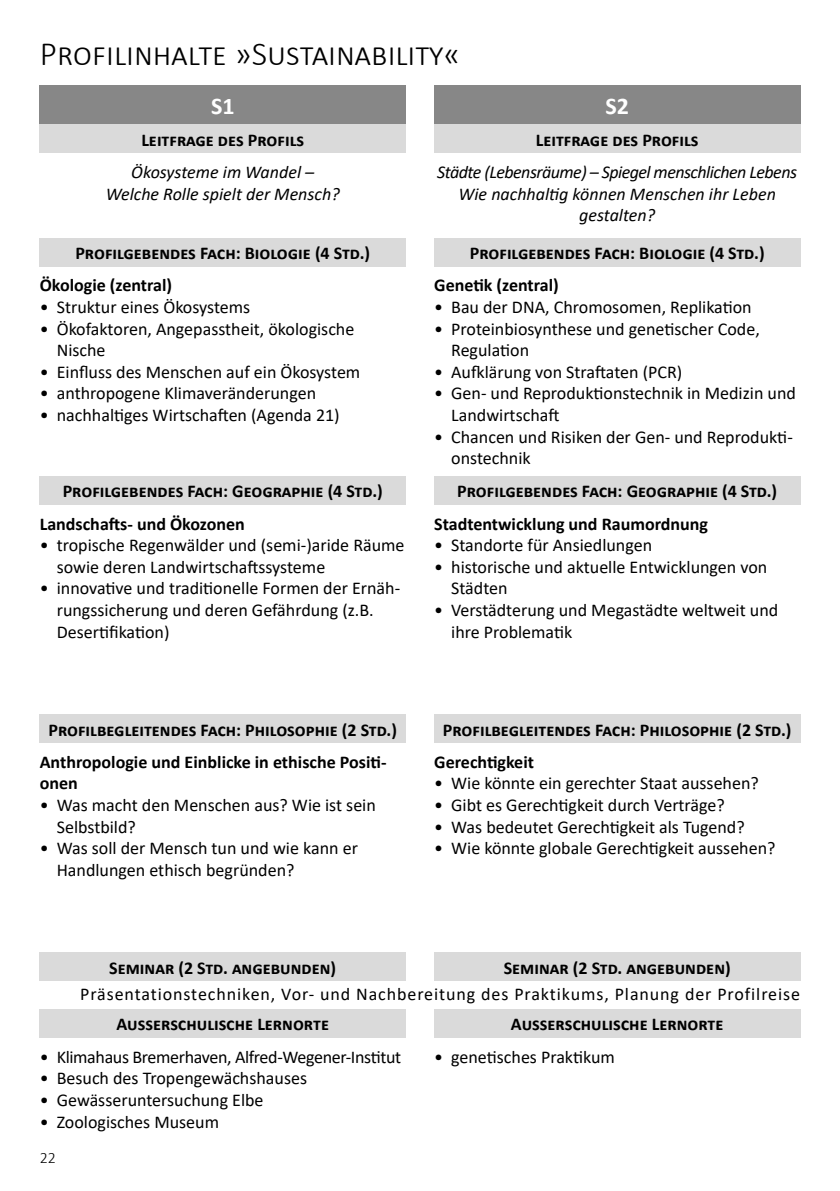
<style>
.page{position:relative;width:840px;height:1191px;background:#fff}
.page>*{position:absolute;margin:0;border:0;box-sizing:border-box;transform-origin:0 0}
.t1{font:300 34px "Calibri";color:#000}
.t2{font:700 24px "Calibri";color:#fff}
.t3{font:18px/21.6px "Calibri";color:#000}
.t4{font:700 18px/21.6px "Calibri";color:#000}
.t5{font:italic 18px/21.6px "Calibri";letter-spacing:-.03em;color:#000;text-align:center}
.t6{font:18px "Calibri";letter-spacing:.05em;color:#000}
.t7{font:italic 18px/21.6px "Calibri";color:#000;text-align:center}
.t8{font:18px "Calibri";letter-spacing:-.02em;color:#000}
.t9{font:300 16px "Calibri";color:#000}
</style>
<div class="page">
<div style="left:40px;top:85px;width:365px;height:40px;background:#878787"></div>
<div style="left:434px;top:85px;width:365px;height:40px;background:#878787"></div>
<div style="left:40px;top:238px;width:365px;height:28px;background:#dadada"></div>
<div style="left:434px;top:238px;width:365px;height:28px;background:#dadada"></div>
<div style="left:40px;top:476px;width:365px;height:29px;background:#dadada"></div>
<div style="left:434px;top:476px;width:365px;height:29px;background:#dadada"></div>
<div style="left:40px;top:714px;width:365px;height:29px;background:#dadada"></div>
<div style="left:434px;top:714px;width:365px;height:29px;background:#dadada"></div>
<div style="left:40px;top:1009px;width:365px;height:28px;background:#dadada"></div>
<div style="left:434px;top:1009px;width:365px;height:28px;background:#dadada"></div>
<div style="left:40px;top:952px;width:365px;height:29px;background:#dadada"></div>
<div style="left:434px;top:952px;width:365px;height:29px;background:#dadada"></div>
<div style="left:40px;top:125px;width:365px;height:28px;background:#dadada"></div>
<div style="left:434px;top:125px;width:365px;height:28px;background:#dadada"></div>
<h1 class="t1" style="left:40px;top:33px;width:422px">Profilinhalte »Sustainability«</h1>
<h2 class="t2" style="left:211px;top:89px;width:25px">S1</h2>
<h2 class="t2" style="left:605px;top:89px;width:25px">S2</h2>
<p class="t4" style="left:141px;top:129px;width:164px">Leitfrage des Profils</p>
<p class="t4" style="left:535px;top:129px;width:164px">Leitfrage des Profils</p>
<p class="t7" style="left:106px;top:160px;width:235px">Ökosysteme im Wandel –<br>Welche Rolle spielt der Mensch?</p>
<p class="t5" style="left:437px;top:160px;width:361px">Städte (Lebensräume) – Spiegel menschlichen Lebens<br>Wie nachhaltig können Menschen ihr Leben gestalten?</p>
<p class="t4" style="left:75px;top:242px;width:296px">Profilgebendes Fach: Biologie (4 Std.)</p>
<p class="t4" style="left:469px;top:242px;width:296px">Profilgebendes Fach: Biologie (4 Std.)</p>
<p class="t4" style="left:40px;top:274px;width:134px">Ökologie (zentral)</p>
<p class="t3" style="left:40px;top:296px;width:212px">• Struktur eines Ökosystems</p>
<p class="t3" style="left:57px;top:317px;width:299px;text-indent:-17px">• Ökofaktoren, Angepasstheit, ökologische<br>Nische</p>
<p class="t3" style="left:40px;top:360px;width:322px">• Einfluss des Menschen auf ein Ökosystem</p>
<p class="t3" style="left:40px;top:382px;width:278px">• anthropogene Klimaveränderungen</p>
<p class="t3" style="left:40px;top:404px;width:301px">• nachhaltiges Wirtschaften (Agenda 21)</p>
<p class="t4" style="left:434px;top:274px;width:126px">Genetik (zentral)</p>
<p class="t3" style="left:434px;top:296px;width:319px">• Bau der DNA, Chromosomen, Replikation</p>
<p class="t3" style="left:451px;top:317px;width:310px;text-indent:-17px">• Proteinbiosynthese und genetischer Code,<br>Regulation</p>
<p class="t3" style="left:434px;top:360px;width:249px">• Aufklärung von Straftaten (PCR)</p>
<p class="t3" style="left:451px;top:382px;width:346px;text-indent:-17px">• Gen- und Reproduktionstechnik in Medizin und<br>Landwirtschaft</p>
<p class="t3" style="left:451px;top:425px;width:343px;text-indent:-17px">• Chancen und Risiken der Gen- und Reprodukti&shy;onstechnik</p>
<p class="t4" style="left:63px;top:480px;width:321px">Profilgebendes Fach: Geographie (4 Std.)</p>
<p class="t4" style="left:457px;top:480px;width:321px">Profilgebendes Fach: Geographie (4 Std.)</p>
<p class="t4" style="left:40px;top:512px;width:206px">Landschafts- und Ökozonen</p>
<p class="t3" style="left:57px;top:534px;width:349px;text-indent:-17px">• tropische Regenwälder und (semi-)aride Räume sowie deren Landwirtschaftssysteme</p>
<p class="t3" style="left:57px;top:577px;width:345px;text-indent:-17px">• innovative und traditionelle Formen der Ernäh&shy;rungssicherung und deren Gefährdung (z.B.<br>Desertifikation)</p>
<p class="t4" style="left:434px;top:512px;width:275px">Stadtentwicklung und Raumordnung</p>
<p class="t3" style="left:434px;top:534px;width:219px">• Standorte für Ansiedlungen</p>
<p class="t3" style="left:451px;top:555px;width:317px;text-indent:-17px">• historische und aktuelle Entwicklungen von<br>Städten</p>
<p class="t3" style="left:451px;top:599px;width:328px;text-indent:-17px">• Verstädterung und Megastädte weltweit und ihre Problematik</p>
<p class="t4" style="left:48px;top:718px;width:350px">Profilbegleitendes Fach: Philosophie (2 Std.)</p>
<p class="t4" style="left:442px;top:718px;width:350px">Profilbegleitendes Fach: Philosophie (2 Std.)</p>
<p class="t4" style="left:40px;top:751px;width:348px">Anthropologie und Einblicke in ethische Positi&shy;onen</p>
<p class="t3" style="left:57px;top:793px;width:320px;text-indent:-17px">• Was macht den Menschen aus? Wie ist sein<br>Selbstbild?</p>
<p class="t3" style="left:57px;top:837px;width:302px;text-indent:-17px">• Was soll der Mensch tun und wie kann er<br>Handlungen ethisch begründen?</p>
<p class="t4" style="left:434px;top:751px;width:101px">Gerechtigkeit</p>
<p class="t3" style="left:434px;top:772px;width:326px">• Wie könnte ein gerechter Staat aussehen?</p>
<p class="t3" style="left:434px;top:793px;width:292px">• Gibt es Gerechtigkeit durch Verträge?</p>
<p class="t3" style="left:434px;top:815px;width:312px">• Was bedeutet Gerechtigkeit als Tugend?</p>
<p class="t3" style="left:434px;top:837px;width:342px">• Wie könnte globale Gerechtigkeit aussehen?</p>
<p class="t4" style="left:109px;top:956px;width:228px">Seminar (2 Std. angebunden)</p>
<p class="t4" style="left:503px;top:956px;width:228px">Seminar (2 Std. angebunden)</p>
<p class="t6" style="left:80px;top:981px;width:721px">Präsentationstechniken, Vor- und Nachbereitung des Praktikums, Planung der Profilreise</p>
<p class="t4" style="left:116px;top:1013px;width:214px">Ausserschulische Lernorte</p>
<p class="t4" style="left:510px;top:1013px;width:214px">Ausserschulische Lernorte</p>
<p class="t8" style="left:40px;top:1044px;width:363px">• Klimahaus Bremerhaven, Alfred-Wegener-Institut</p>
<p class="t3" style="left:40px;top:1067px;width:269px">• Besuch des Tropengewächshauses</p>
<p class="t3" style="left:40px;top:1088px;width:225px">• Gewässeruntersuchung Elbe</p>
<p class="t3" style="left:40px;top:1110px;width:181px">• Zoologisches Museum</p>
<p class="t9" style="left:40px;top:1147px;width:18px">22</p>
<p class="t3" style="left:434px;top:1045px;width:182px">• genetisches Praktikum</p>
</div>
